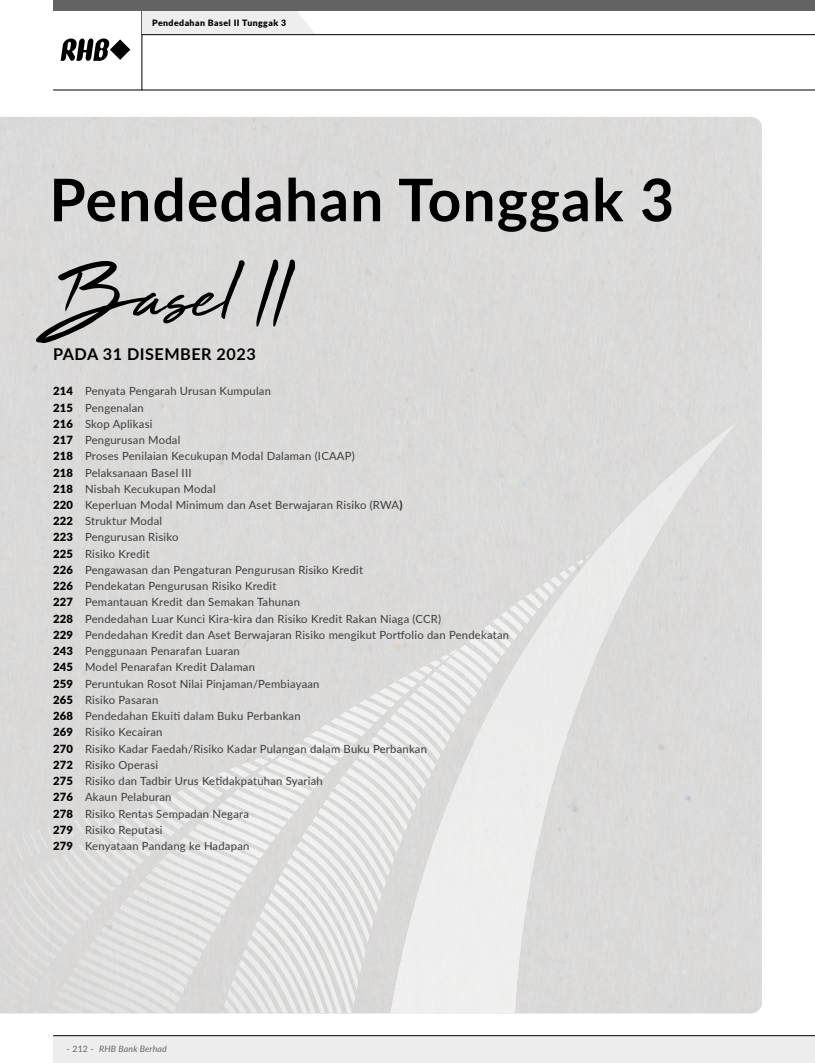
<style>
.page{position:relative;width:815px;height:1063px;background:#fff}
.page>*{position:absolute;margin:0;border:0;box-sizing:border-box;transform-origin:0 0}
.t1{font:91.12px "High Tide";letter-spacing:.02em;color:#000}
.t2{font:700 58.75px "Lato";letter-spacing:.02em;color:#000}
.t3{font:700 16.25px "Lato";letter-spacing:.03em;color:#000}
.t4{font:11.25px/16.2px "Lato";letter-spacing:.02em;color:#3c3c3b}
.t5{font:900 8.75px "Lato";letter-spacing:.05em;color:#000}
.t6{font:italic 8.75px "Lato";letter-spacing:.02em;color:#646363}
.s1{font-weight:900;color:#000}
.s2{font-weight:900}
.s3{font-style:normal}
</style>
<div class="page">
<div style="left:53px;top:1036px;width:762px;height:27px;background:#ededed"></div>
<svg style="left:61px;top:38px;width:69px;height:23px"></svg>
<hr style="left:53px;top:90px;width:762px;height:1px;background:#000">
<hr style="left:53px;top:1035px;width:762px;height:1px;background:#000">
<hr style="left:142px;top:11px;width:1px;height:79px;background:#000">
<div style="left:142px;top:11px;width:173px;height:23px;background:#eee"></div>
<hr style="left:142px;top:34px;width:673px;height:1px;background:#000">
<div style="left:53px;top:0;width:762px;height:11px;background:#646363"></div>
<img style="left:3px;top:393px;width:748px;height:620px">
<p class="t5" style="left:152px;top:17px;width:136px">Pendedahan Basel II Tunggak 3</p>
<h2 class="t2" style="left:49px;top:157px;width:626px">Pendedahan Tonggak 3</h2>
<h1 class="t1" style="left:49px;top:232px;width:240px">Basel II</h1>
<h3 class="t3" style="left:53px;top:342px;width:204px">PADA 31 DISEMBER 2023</h3>
<p class="t4" style="left:53px;top:383px;width:457px"><span class="s1">214</span> Penyata Pengarah Urusan Kumpulan<br><span class="s1">215</span> Pengenalan<br><span class="s1">216</span> Skop Aplikasi<br><span class="s1">217</span> Pengurusan Modal<br><span class="s1">218</span> Proses Penilaian Kecukupan Modal Dalaman (ICAAP)<br><span class="s1">218</span> Pelaksanaan Basel III<br><span class="s1">218</span> Nisbah Kecukupan Modal<br><span class="s1">220</span> Keperluan Modal Minimum dan Aset Berwajaran Risiko (RWA<span class="s2">)<br></span><span class="s1">222</span> Struktur Modal<br><span class="s1">223</span> Pengurusan Risiko<br><span class="s1">225</span> Risiko Kredit<br><span class="s1">226</span> Pengawasan dan Pengaturan Pengurusan Risiko Kredit<br><span class="s1">226</span> Pendekatan Pengurusan Risiko Kredit<br><span class="s1">227</span> Pemantauan Kredit dan Semakan Tahunan<br><span class="s1">228</span> Pendedahan Luar Kunci Kira-kira dan Risiko Kredit Rakan Niaga (CCR)<br><span class="s1">229</span> Pendedahan Kredit dan Aset Berwajaran Risiko mengikut Portfolio dan Pendekatan <span class="s1">243</span> Penggunaan Penarafan Luaran<br><span class="s1">245</span> Model Penarafan Kredit Dalaman<br><span class="s1">259</span> Peruntukan Rosot Nilai Pinjaman/Pembiayaan<br><span class="s1">265</span> Risiko Pasaran<br><span class="s1">268</span> Pendedahan Ekuiti dalam Buku Perbankan<br><span class="s1">269</span> Risiko Kecairan<br><span class="s1">270</span> Risiko Kadar Faedah/Risiko Kadar Pulangan dalam Buku Perbankan<br><span class="s1">272</span> Risiko Operasi<br><span class="s1">275</span> Risiko dan Tadbir Urus Ketidakpatuhan Syariah<br><span class="s1">276</span> Akaun Pelaburan<br><span class="s1">278</span> Risiko Rentas Sempadan Negara<br><span class="s1">279</span> Risiko Reputasi<br><span class="s1">279</span> Kenyataan Pandang ke Hadapan</p>
<p class="t6" style="left:67px;top:1043px;width:102px"><span class="s3">- 212 -</span> RHB Bank Berhad</p>
</div>
